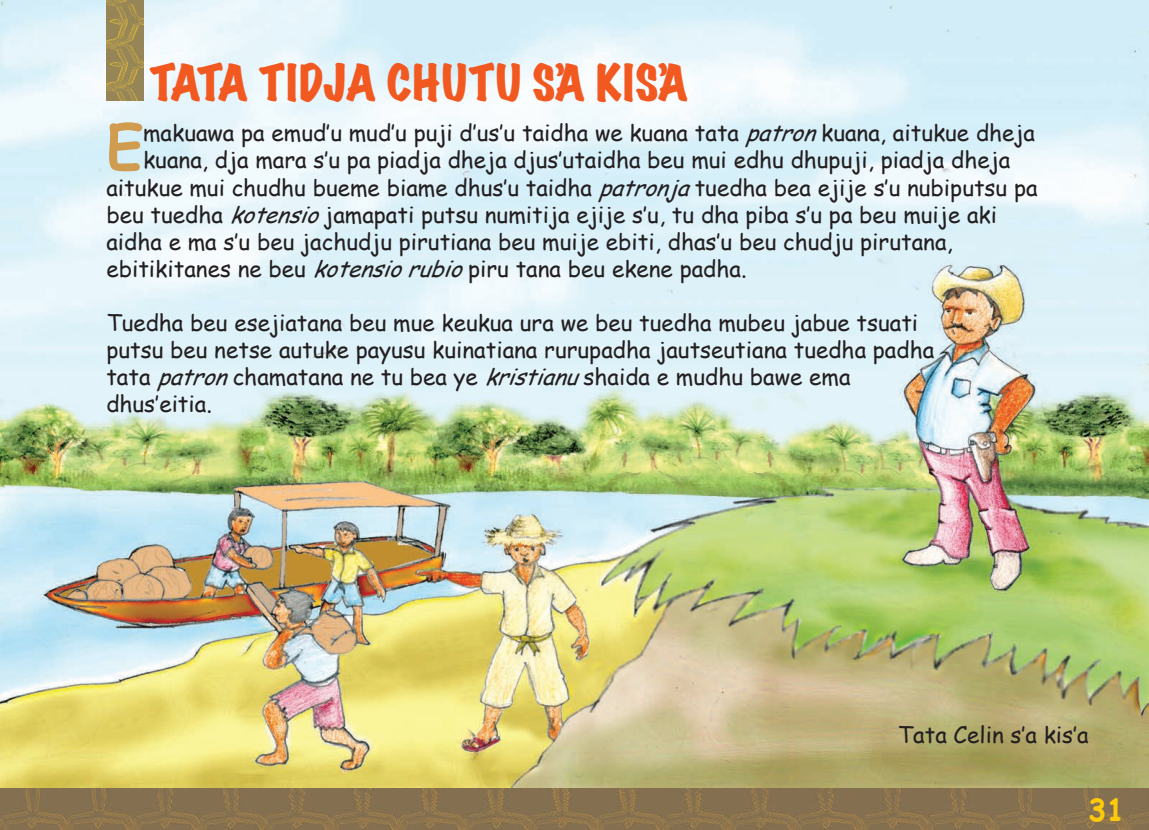
<style>
.page{position:relative;width:1149px;height:830px;background:#fff}
.page>*{position:absolute;margin:0;border:0;box-sizing:border-box;transform-origin:0 0}
.t1{font:700 58.8px "Comic Sans MS";color:#d09c50}
.t2{font:expanded 45px "Marker Felt";letter-spacing:.03em;color:#f15921}
.t3{font:700 30px "Comic Sans MS";color:#feca0a}
.t4{font:22.5px/27px "Comic Sans MS";color:#231f20}
.s1{font-style:italic}
</style>
<div class="page">
<img style="left:0;top:0;width:1148px;height:787px">
<svg style="left:0;top:787px;width:1148px;height:42px;fill:#847050"></svg>
<img style="left:106px;top:0;width:37px;height:100px">
<h2 class="t2" style="left:150px;top:59px;width:539px">TATA TIDJA CHUTU S’A KIS’A</h2>
<h1 class="t1" style="left:106px;top:104px;width:38px">E</h1>
<p class="t4" style="left:143px;top:119px;width:893px">makuawa pa emud’u mud’u puji d’us’u taidha we kuana tata <span class="s1">patron</span>kuana, aitukue dheja</p>
<p class="t4" style="left:143px;top:146px;width:868px">kuana, dja mara s’u pa piadja dheja djus’utaidha beu mui edhu dhupuji, piadja dheja</p>
<p class="t4" style="left:106px;top:173px;width:932px">aitukue mui chudhu bueme biame dhus’u taidha <span class="s1">patronja</span>tuedha bea ejije s’u nubiputsu pa</p>
<p class="t4" style="left:106px;top:200px;width:891px">beu tuedha <span class="s1">kotensio</span>jamapati putsu numitija ejije s’u, tu dha piba s’u pa beu muije aki</p>
<p class="t4" style="left:106px;top:227px;width:847px">aidha e ma s’u beu jachudju pirutiana beu muije ebiti, dhas’u beu chudju pirutana,</p>
<p class="t4" style="left:106px;top:254px;width:641px">ebitikitanes ne beu <span class="s1">kotensiorubio</span>piru tana beu ekene padha.</p>
<p class="t4" style="left:106px;top:308px;width:829px">Tuedha beu esejiatana beu mue keukua ura we beu tuedha mubeu jabue tsuati putsu beu netse autuke payusu kuinatiana rurupadha jautseutiana tuedha padha tata <span class="s1">patron</span>chamatana ne tu bea ye <span class="s1">kristianu</span>shaida e mudhu bawe ema dhus’eitia.</p>
<p class="t4" style="left:897px;top:720px;width:192px">Tata Celin s’a kis’a</p>
<h3 class="t3" style="left:1087px;top:787px;width:38px">31</h3>
</div>
